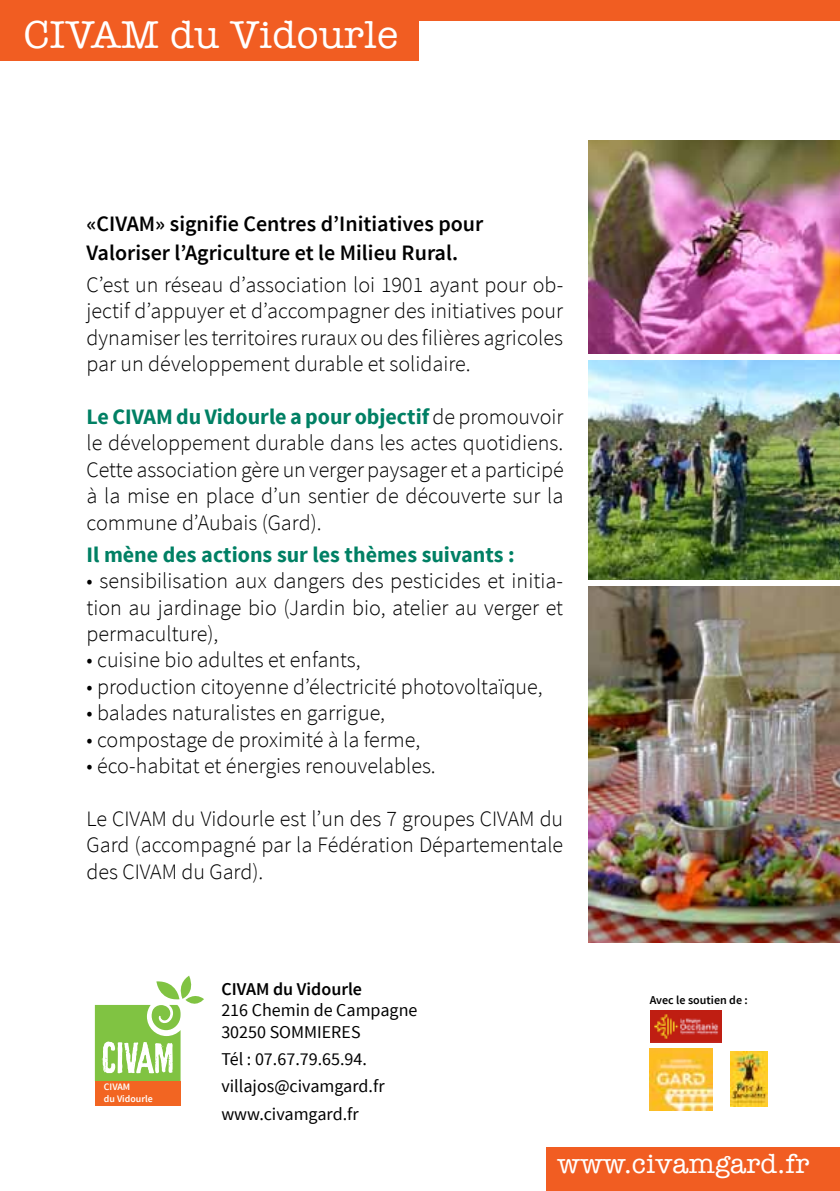
<style>
.page{position:relative;width:840px;height:1191px;background:#fff}
.page>*{position:absolute;margin:0;border:0;box-sizing:border-box;transform-origin:0 0}
.t1{font:40px "American Typewriter";letter-spacing:.01em;color:#fff}
.t2{font:28px "American Typewriter";letter-spacing:.01em;color:#fff}
.t3{font:300 22px/26.4px "Source Sans Pro";color:#000;text-align:justify}
.t4{font:600 22px/29.2px "Source Sans Pro";color:#000}
.t5{font:700 22px "Source Sans Pro";color:#008064}
.t6{font:18px/27.2px "Source Sans Pro";color:#000}
.t7{font:600 18px "Source Sans Pro";color:#000}
.t8{font:600 12px "Source Sans Pro";color:#000}
.t9{font:600 9.8px/11.8px "Source Sans Pro";color:#fff}
.s1{font-weight:700;color:#008064}
</style>
<div class="page">
<div style="left:95px;top:1081px;width:85px;height:24px;background:#f26522"></div>
<svg style="left:95px;top:975px;width:109px;height:106px"></svg>
<img style="left:649px;top:1048px;width:63px;height:62px">
<img style="left:650px;top:1010px;width:71px;height:32px">
<img style="left:730px;top:1051px;width:37px;height:55px">
<div style="left:0;top:0;width:839px;height:21px;background:#f15d22"></div>
<div style="left:0;top:14px;width:418px;height:47px;background:#f15d22"></div>
<img style="left:588px;top:140px;width:251px;height:214px">
<img style="left:588px;top:361px;width:251px;height:219px">
<img style="left:588px;top:586px;width:251px;height:357px">
<div style="left:546px;top:1147px;width:293px;height:44px;background:#f15d22"></div>
<h1 class="t1" style="left:24px;top:4px;width:376px">CIVAM du Vidourle</h1>
<p class="t4" style="left:86px;top:209px;width:398px">«CIVAM» signifie Centres d’Initiatives pour<br>Valoriser l’Agriculture et le Milieu Rural.</p>
<p class="t3" style="left:86px;top:271px;width:478px">C’est un réseau d’association loi 1901 ayant pour ob&shy;jectif d’appuyer et d’accompagner des initiatives pour dynamiser les territoires ruraux ou des filières agricoles par un développement durable et solidaire.</p>
<p class="t3" style="left:86px;top:403px;width:478px"><span class="s1">Le CIVAM du Vidourle a pour objectif</span> de promouvoir le développement durable dans les actes quotidiens.<br>Cette association gère un verger paysager et a participé à la mise en place d’un sentier de découverte sur la commune d’Aubais (Gard).</p>
<p class="t5" style="left:86px;top:540px;width:429px">Il mène des actions sur les thèmes suivants :</p>
<p class="t3" style="left:86px;top:568px;width:478px">• sensibilisation aux dangers des pesticides et initia&shy;tion au jardinage bio (Jardin bio, atelier au verger et permaculture),</p>
<p class="t3" style="left:86px;top:647px;width:275px">• cuisine bio adultes et enfants,</p>
<p class="t3" style="left:86px;top:673px;width:457px">• production citoyenne d’électricité photovoltaïque,</p>
<p class="t3" style="left:86px;top:700px;width:300px">• balades naturalistes en garrigue,</p>
<p class="t3" style="left:86px;top:726px;width:335px">• compostage de proximité à la ferme,</p>
<p class="t3" style="left:86px;top:752px;width:350px">• éco-habitat et énergies renouvelables.</p>
<p class="t3" style="left:86px;top:805px;width:478px">Le CIVAM du Vidourle est l’un des 7 groupes CIVAM du Gard (accompagné par la Fédération Départementale des CIVAM du Gard).</p>
<p class="t9" style="left:104px;top:1081px;width:50px">CIVAM<br>du Vidourle</p>
<p class="t7" style="left:221px;top:977px;width:142px">CIVAM du Vidourle</p>
<p class="t6" style="left:221px;top:999px;width:197px;line-height:21.6px">216 Chemin de Campagne<br>30250 SOMMIERES</p>
<p class="t6" style="left:221px;top:1045px;width:165px">Tél : 07.67.79.65.94. villajos@civamgard.fr www.civamgard.fr</p>
<p class="t8" style="left:649px;top:992px;width:100px">Avec le soutien de :</p>
<p class="t2" style="left:557px;top:1141px;width:253px">www.civamgard.fr</p>
</div>
